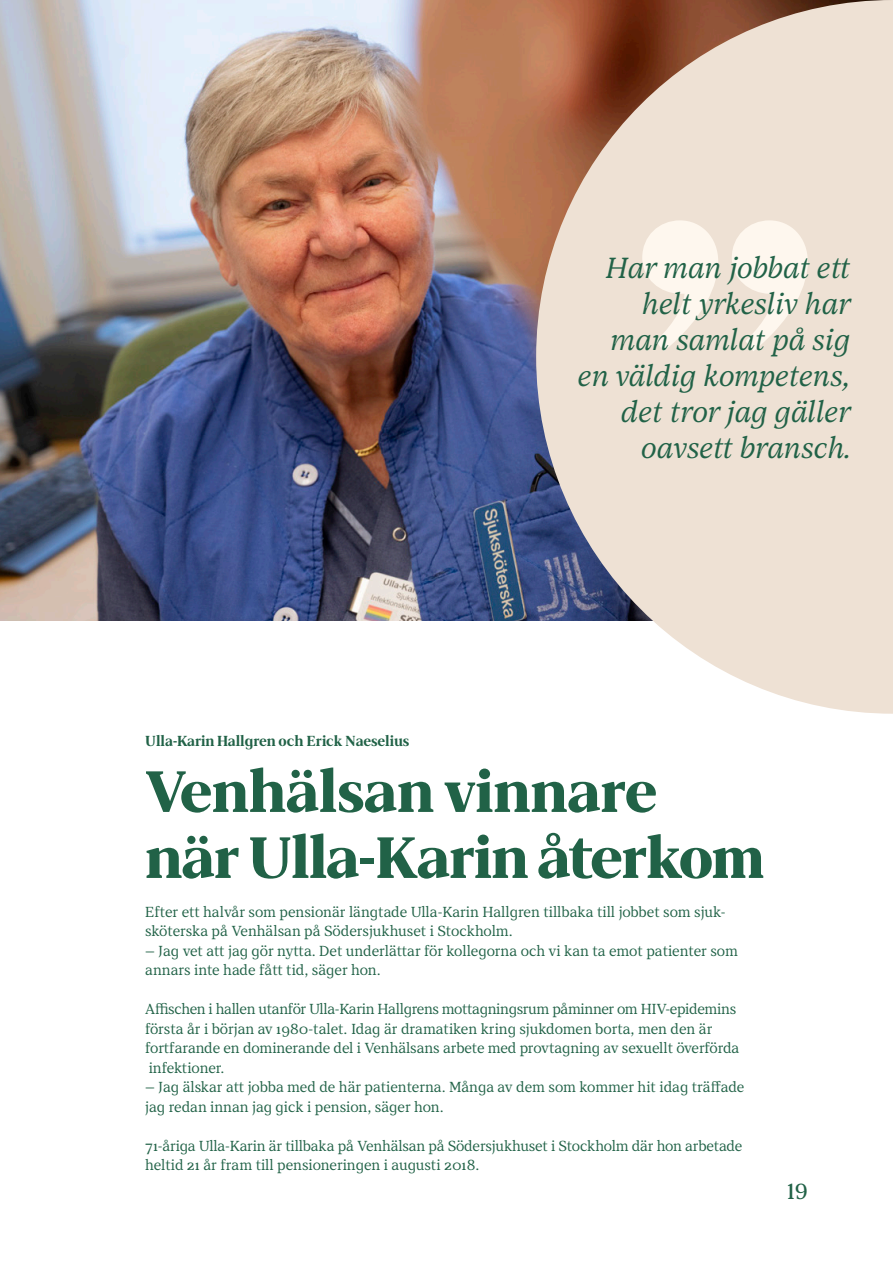
<style>
.page{position:relative;width:893px;height:1263px;background:#fff}
.page>*{position:absolute;margin:0;border:0;box-sizing:border-box;transform-origin:0 0}
.Rubrik_6_10_13__Bold_NEG__H6{font:700 450px "KPA";color:#fef7ee}
.Rubrik_1_40_44_Display_Black_H1{font:900 60px/66px "KPA Display";letter-spacing:-.01em;color:#216247}
.Citat{font:italic 30px/36px "KPA";color:#216247;text-align:right}
.t1{font:22.5px "KPA";color:#216247}
.Brödtext_1_nytt_stycke_10_13__primär__P{font:15px/19.5px "KPA";letter-spacing:-.005em;color:#216247}
.Brödtext_1_10_13__primär___P{font:15px/19.5px "KPA";color:#216247}
.Rubrik_5A_10_13_Bold__Utan_luft_innan__H{font:700 15px "KPA";color:#216247}
</style>
<div class="page">
<img style="left:0;top:0;width:536px;height:621px">
<svg style="left:536px;top:0;width:357px;height:714px;background:#dbcabf"></svg>
<h6 class="Rubrik_6_10_13__Bold_NEG__H6" style="left:625px;top:147px;width:205px">”</h6>
<p class="Citat" style="left:578px;top:249px;width:274px">Har man jobbat ett helt yrkesliv har man samlat på sig en väldig kompetens, det tror jag gäller oavsett bransch.</p>
<h5 class="Rubrik_5A_10_13_Bold__Utan_luft_innan__H" style="left:145px;top:732px;width:266px">Ulla-Karin Hallgren och Erick Naeselius</h5>
<h1 class="Rubrik_1_40_44_Display_Black_H1" style="left:145px;top:758px;width:621px">Venhälsan vinnare när Ulla-Karin återkom</h1>
<p class="Brödtext_1_nytt_stycke_10_13__primär__P" style="left:145px;top:902px;width:582px">Efter ett halvår som pensionär längtade Ulla-Karin Hallgren tillbaka till jobbet som sjuk&shy;sköterska på Venhälsan på Södersjukhuset i Stockholm.</p>
<p class="Brödtext_1_10_13__primär___P" style="left:145px;top:941px;width:594px">– Jag vet att jag gör nytta. Det underlättar för kollegorna och vi kan ta emot patienter som annars inte hade fått tid, säger hon.</p>
<p class="Brödtext_1_nytt_stycke_10_13__primär__P" style="left:145px;top:999px;width:596px">Affischen i hallen utanför Ulla-Karin Hallgrens mottagningsrum påminner om HIV-epidemins första år i början av 1980-talet. Idag är dramatiken kring sjukdomen borta, men den är fortfarande en dominerande del i Venhälsans arbete med provtagning av sexuellt överförda infektioner.</p>
<p class="Brödtext_1_10_13__primär___P" style="left:145px;top:1077px;width:601px">– Jag älskar att jobba med de här patienterna. Många av dem som kommer hit idag träffade jag redan innan jag gick i pension, säger hon.</p>
<p class="Brödtext_1_nytt_stycke_10_13__primär__P" style="left:145px;top:1136px;width:599px">71-åriga Ulla-Karin är tillbaka på Venhälsan på Södersjukhuset i Stockholm där hon arbetade heltid 21 år fram till pensioneringen i augusti 2018.</p>
<h3 class="t1" style="left:787px;top:1178px;width:22px">19</h3>
</div>
